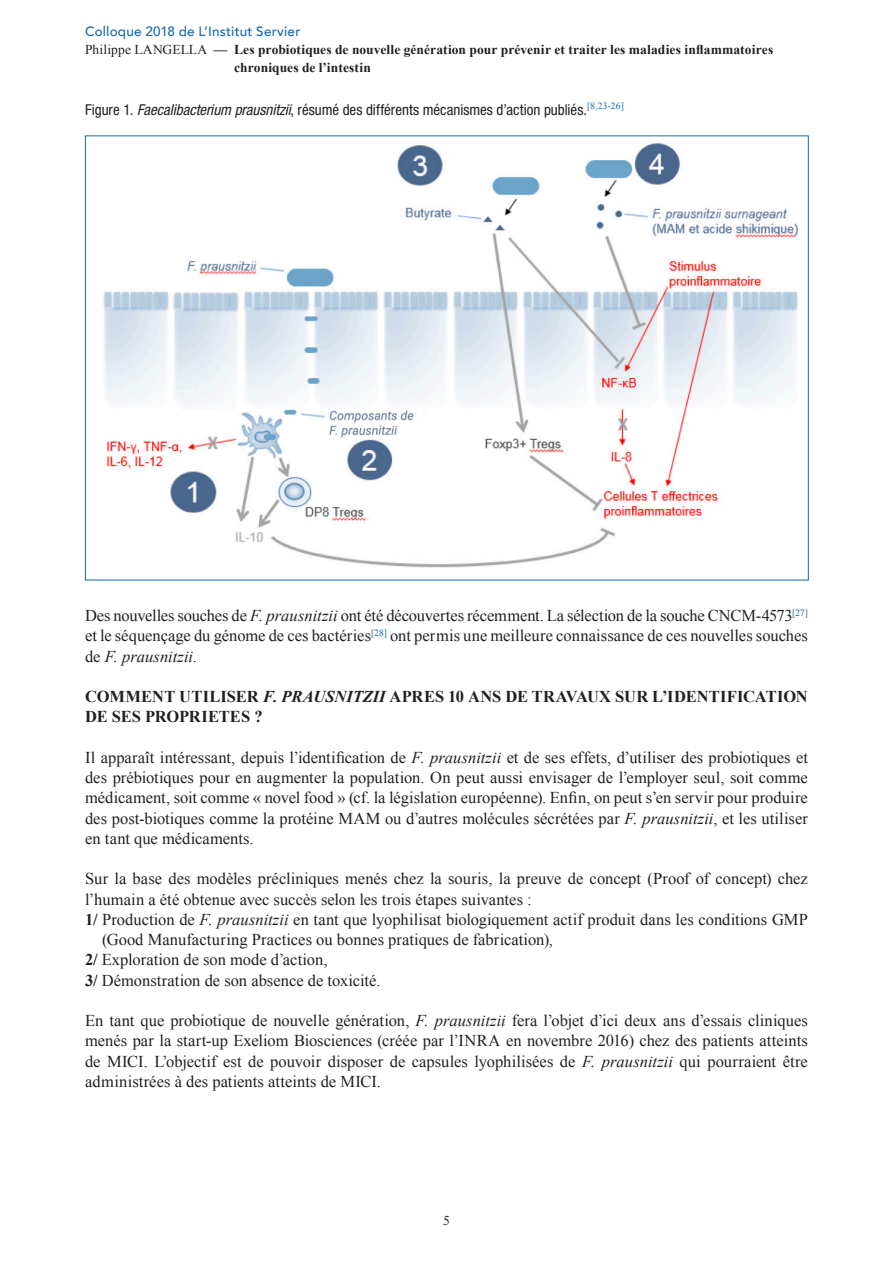
<style>
.page{position:relative;width:893px;height:1263px;background:#fff}
.page>*{position:absolute;margin:0;border:0;box-sizing:border-box;transform-origin:0 0}
.Biblio{font:16.5px/20.2px "Times New Roman";color:#231f20;text-align:justify}
.Biblio-2{font:700 16.5px/20.2px "Times New Roman";color:#231f20}
.Biblio-3{font:condensed 15px "Helvetica Neue LT Std";color:#231f20}
.t1{font:700 13.5px/18px "Times New Roman";letter-spacing:.005em;color:#231f20}
.t2{font:500 13.5px "Avenir";letter-spacing:.015em;color:#1169b2}
.t3{font:13.5px "Times New Roman";color:#231f20}
.s1{font-weight:400}
.s2{font-style:italic}
.s3{font-weight:700}
</style>
<div class="page">
<img style="left:103px;top:143px;width:695px;height:425px">
<p class="t2" style="left:85px;top:20px;width:217px">Colloque 2018 de L’Institut Servier</p>
<p class="t1" style="left:234px;top:40px;width:541px;text-indent:-149px"><span class="s1">Philippe LANGELLA</span> — Les probiotiques de nouvelle génération pour prévenir et traiter les maladies inflammatoires chroniques de l’intestin</p>
<p class="Biblio-3" style="left:85px;top:101px;width:540px">Figure 1. <span class="s2">Faecalibacterium prausnitzii</span>, résumé des différents mécanismes d’action publiés.<sup>[8,23-26]</sup></p>
<p class="Biblio" style="left:85px;top:605px;width:724px">Des nouvelles souches de <span class="s2">F. prausnitzii</span> ont été découvertes récemment. La sélection de la souche CNCM-4573<sup>[27] </sup>et le séquençage du génome de ces bactéries<sup>[28]</sup> ont permis une meilleure connaissance de ces nouvelles souches de <span class="s2">F. prausnitzii</span>.</p>
<p class="Biblio-2" style="left:85px;top:686px;width:724px">COMMENT UTILISER <span class="s2">F. PRAUSNITZII</span> APRES 10 ANS DE TRAVAUX SUR L’IDENTIFICATION<br>DE SES PROPRIETES ?</p>
<p class="Biblio" style="left:85px;top:747px;width:724px">Il apparaît intéressant, depuis l’identification de <span class="s2">F. prausnitzii</span> et de ses effets, d’utiliser des probiotiques et des prébiotiques pour en augmenter la population. On peut aussi envisager de l’employer seul, soit comme médicament, soit comme « novel food » (cf. la législation européenne). Enfin, on peut s’en servir pour produire des post-biotiques comme la protéine MAM ou d’autres molécules sécrétées par <span class="s2">F. prausnitzii</span>, et les utiliser en tant que médicaments.</p>
<p class="Biblio" style="left:85px;top:868px;width:724px">Sur la base des modèles précliniques menés chez la souris, la preuve de concept (Proof of concept) chez l’humain a été obtenue avec succès selon les trois étapes suivantes :</p>
<p class="Biblio" style="left:102px;top:909px;width:707px;text-indent:-17px"><span class="s3">1/</span> Production de <span class="s2">F. prausnitzii</span> en tant que lyophilisat biologiquement actif produit dans les conditions GMP (Good Manufacturing Practices ou bonnes pratiques de fabrication),</p>
<p class="Biblio" style="left:85px;top:949px;width:244px"><span class="s3">2/</span> Exploration de son mode d’action,</p>
<p class="Biblio" style="left:85px;top:970px;width:297px"><span class="s3">3/</span> Démonstration de son absence de toxicité.</p>
<p class="Biblio" style="left:85px;top:1010px;width:724px">En tant que probiotique de nouvelle génération, <span class="s2">F. prausnitzii</span> fera l’objet d’ici deux ans d’essais cliniques menés par la start-up Exeliom Biosciences (créée par l’INRA en novembre 2016) chez des patients atteints de MICI. L’objectif est de pouvoir disposer de capsules lyophilisées de <span class="s2">F. prausnitzii</span> qui pourraient être administrées à des patients atteints de MICI.</p>
<p class="t3" style="left:443px;top:1211px;width:8px">5</p>
</div>
